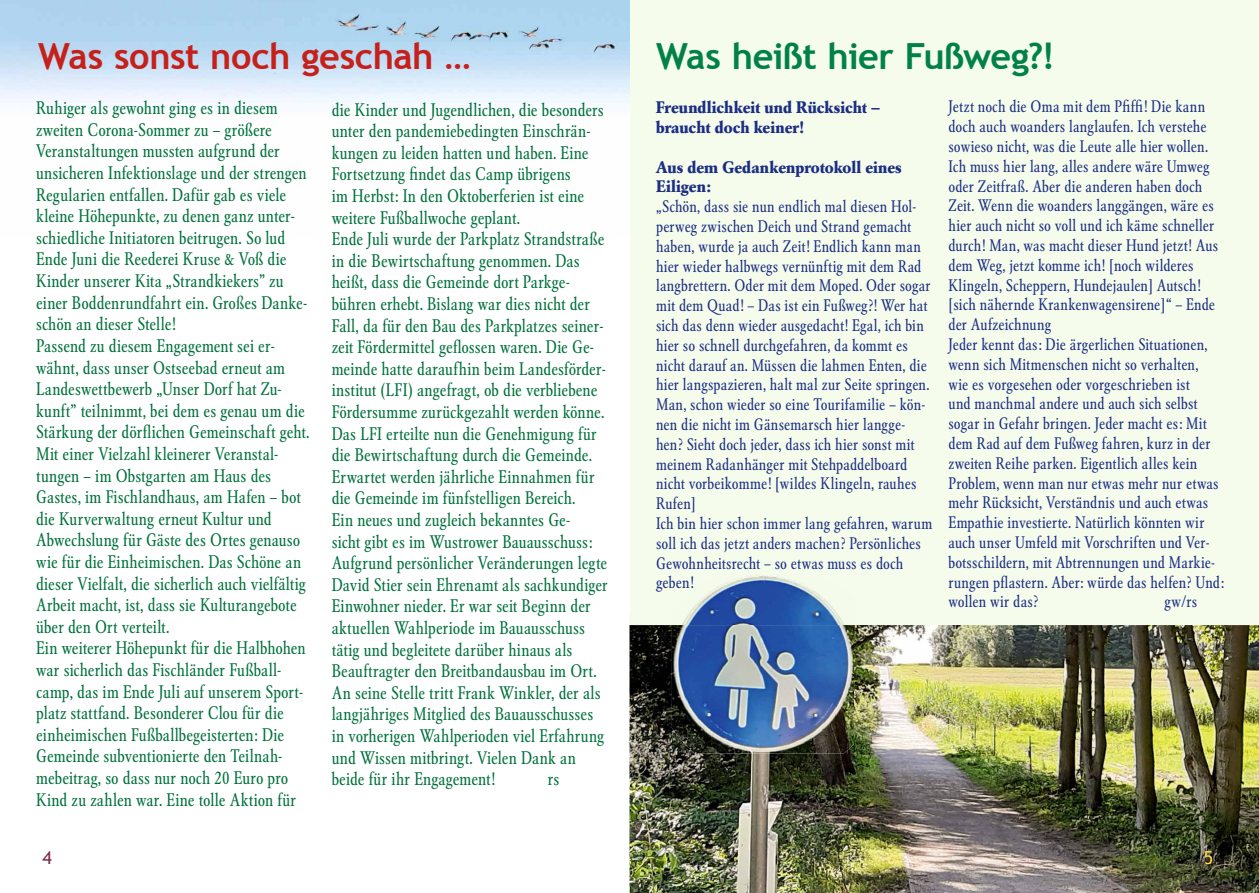
<style>
.page{position:relative;width:1259px;height:893px;background:#fff}
.page>*{position:absolute;margin:0;border:0;box-sizing:border-box;transform-origin:0 0}
.t1{font:700 36px "Trebuchet MS";letter-spacing:-.01em;color:#c6201b}
.t2{font:700 36px "Trebuchet MS";letter-spacing:-.015em;color:#008146}
.t3{font:condensed 18px/21.6px "Garamond BE";color:#00713c}
.t4{font:18px "Trebuchet MS";color:#7a284d}
.t5{font:18px "Trebuchet MS";color:#ffdd4e}
.t6{font:condensed 16.5px/19.8px "Garamond BE";letter-spacing:.005em;color:#1c2d84}
.t7{font:700 16.5px/19.8px "Garamond BE";letter-spacing:.005em;color:#1c2d84}
</style>
<div class="page">
<div style="left:629px;top:0;width:630px;height:651px;background:#f5fceb"></div>
<img style="left:629px;top:625px;width:630px;height:268px">
<img style="left:0;top:0;width:629px;height:103px">
<img style="left:629px;top:43px;width:1px;height:569px">
<img style="left:672px;top:575px;width:182px;height:179px">
<h1 class="t1" style="left:38px;top:33px;width:434px">Was sonst noch geschah …</h1>
<p class="t3" style="left:36px;top:98px;width:275px">Ruhiger als gewohnt ging es in diesem zweiten Corona-Sommer zu – größere Veranstaltungen mussten aufgrund der unsicheren Infektionslage und der strengen Regularien entfallen. Dafür gab es viele kleine Höhepunkte, zu denen ganz unter&shy;schiedliche Initiatoren beitrugen. So lud Ende Juni die Reederei Kruse &amp; Voß die Kinder unserer Kita „Strandkiekers” zu einer Boddenrundfahrt ein. Großes Danke&shy;schön an dieser Stelle!<br>Passend zu diesem Engagement sei er&shy;wähnt, dass unser Ostseebad erneut am Landeswettbewerb „Unser Dorf hat Zu&shy;kunft” teilnimmt, bei dem es genau um die Stärkung der dörflichen Gemeinschaft geht.<br>Mit einer Vielzahl kleinerer Veranstal&shy;tungen – im Obstgarten am Haus des Gastes, im Fischlandhaus, am Hafen – bot die Kurverwaltung erneut Kultur und Abwechslung für Gäste des Ortes genauso wie für die Einheimischen. Das Schöne an dieser Vielfalt, die sicherlich auch vielfältig Arbeit macht, ist, dass sie Kulturangebote über den Ort verteilt.<br>Ein weiterer Höhepunkt für die Halbhohen war sicherlich das Fischländer Fußball&shy;camp, das im Ende Juli auf unserem Sport&shy;platz stattfand. Besonderer Clou für die einheimischen Fußballbegeisterten: Die Gemeinde subventionierte den Teilnah&shy;mebeitrag, so dass nur noch 20 Euro pro Kind zu zahlen war. Eine tolle Aktion für</p>
<p class="t3" style="left:332px;top:99px;width:278px">die Kinder und Jugendlichen, die besonders unter den pandemiebedingten Einschrän&shy;kungen zu leiden hatten und haben. Eine Fortsetzung findet das Camp übrigens<br>im Herbst: In den Oktoberferien ist eine weitere Fußballwoche geplant.<br>Ende Juli wurde der Parkplatz Strandstraße in die Bewirtschaftung genommen. Das heißt, dass die Gemeinde dort Parkge&shy;bühren erhebt. Bislang war dies nicht der Fall, da für den Bau des Parkplatzes seiner&shy;zeit Fördermittel geflossen waren. Die Ge&shy;meinde hatte daraufhin beim Landesförder&shy;institut (LFI) angefragt, ob die verbliebene Fördersumme zurückgezahlt werden könne.<br>Das LFI erteilte nun die Genehmigung für die Bewirtschaftung durch die Gemeinde.<br>Erwartet werden jährliche Einnahmen für die Gemeinde im fünfstelligen Bereich.<br>Ein neues und zugleich bekanntes Ge-<br>sicht gibt es im Wustrower Bauausschuss:<br>Aufgrund persönlicher Veränderungen legte David Stier sein Ehrenamt als sachkundiger Einwohner nieder. Er war seit Beginn der aktuellen Wahlperiode im Bauausschuss tätig und begleitete darüber hinaus als Beauftragter den Breitbandausbau im Ort.<br>An seine Stelle tritt Frank Winkler, der als langjähriges Mitglied des Bauausschusses in vorherigen Wahlperioden viel Erfahrung und Wissen mitbringt. Vielen Dank an beide für ihr Engagement!</p>
<p class="t3" style="left:548px;top:768px;width:13px">rs</p>
<h1 class="t2" style="left:656px;top:33px;width:400px">Was heißt hier Fußweg?!</h1>
<p class="t7" style="left:656px;top:98px;width:226px">Freundlichkeit und Rücksicht – braucht doch keiner!</p>
<p class="t7" style="left:656px;top:157px;width:247px">Aus dem Gedankenprotokoll eines<br>Eiligen:</p>
<p class="t6" style="left:656px;top:197px;width:278px">„Schön, dass sie nun endlich mal diesen Hol&shy;perweg zwischen Deich und Strand gemacht haben, wurde ja auch Zeit! Endlich kann man hier wieder halbwegs vernünftig mit dem Rad langbrettern. Oder mit dem Moped. Oder sogar mit dem Quad! – Das ist ein Fußweg?! Wer hat sich das denn wieder ausgedacht! Egal, ich bin hier so schnell durchgefahren, da kommt es nicht darauf an. Müssen die lahmen Enten, die hier langspazieren, halt mal zur Seite springen.<br>Man, schon wieder so eine Tourifamilie – kön&shy;nen die nicht im Gänsemarsch hier langge&shy;hen? Sieht doch jeder, dass ich hier sonst mit meinem Radanhänger mit Stehpaddelboard nicht vorbeikomme! [wildes Klingeln, rauhes Rufen]<br>Ich bin hier schon immer lang gefahren, warum soll ich das jetzt anders machen? Persönliches Gewohnheitsrecht – so etwas muss es doch geben!</p>
<p class="t6" style="left:948px;top:97px;width:277px">Jetzt noch die Oma mit dem Pfiffi! Die kann doch auch woanders langlaufen. Ich verstehe sowieso nicht, was die Leute alle hier wollen.<br>Ich muss hier lang, alles andere wäre Umweg oder Zeitfraß. Aber die anderen haben doch Zeit. Wenn die woanders langgängen, wäre es hier auch nicht so voll und ich käme schneller durch! Man, was macht dieser Hund jetzt! Aus dem Weg, jetzt komme ich! [noch wilderes Klingeln, Scheppern, Hundejaulen] Autsch! [sich nähernde Krankenwagensirene]“ – Ende der Aufzeichnung<br>Jeder kennt das: Die ärgerlichen Situationen, wenn sich Mitmenschen nicht so verhalten,<br>wie es vorgesehen oder vorgeschrieben ist<br>und manchmal andere und auch sich selbst sogar in Gefahr bringen. Jeder macht es: Mit dem Rad auf dem Fußweg fahren, kurz in der zweiten Reihe parken. Eigentlich alles kein Problem, wenn man nur etwas mehr nur etwas mehr Rücksicht, Verständnis und auch etwas Empathie investierte. Natürlich könnten wir auch unser Umfeld mit Vorschriften und Ver&shy;botsschildern, mit Abtrennungen und Markie&shy;rungen pflastern. Aber: würde das helfen? Und: wollen wir das?</p>
<p class="t6" style="left:1164px;top:592px;width:34px">gw/rs</p>
<p class="t4" style="left:43px;top:847px;width:11px">4</p>
<p class="t5" style="left:1203px;top:847px;width:11px">5</p>
</div>
